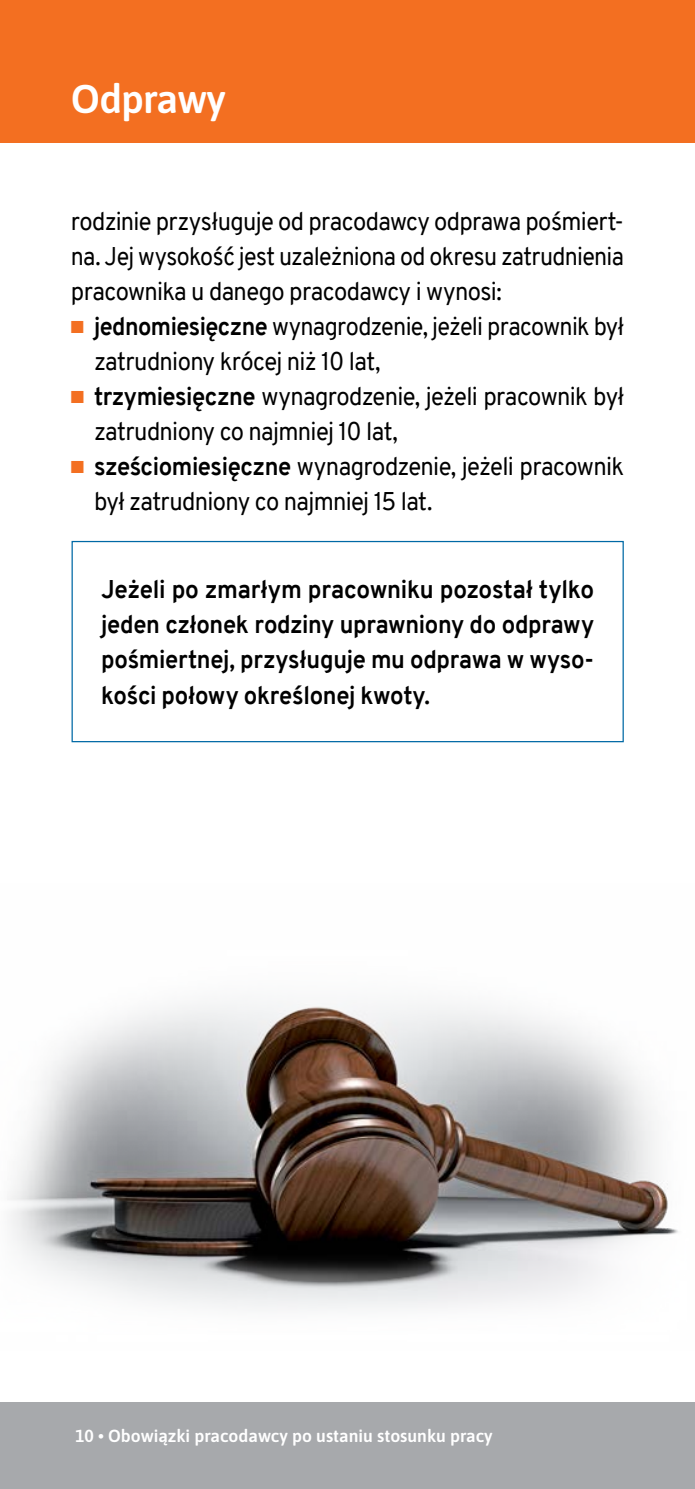
<style>
.page{position:relative;width:695px;height:1489px;background:#fff}
.page>*{position:absolute;margin:0;border:0;box-sizing:border-box;transform-origin:0 0}
.t1{font:600 40px "Asap";letter-spacing:-.02em;color:#fff}
.t2{font:25px/35px "Overpass";letter-spacing:-.03em;color:#000;scale:.95 1}
.t3{font:700 25px/35px "Overpass";letter-spacing:-.015em;color:#000;text-align:justify;scale:.96 1}
.t4{font:25px/35px "Overpass";letter-spacing:-.03em;color:#000;scale:.94 1}
.t5{font:600 17.5px "Asap";color:#fff}
.s1{color:#f36f21}
.s2{font-weight:700}
</style>
<div class="page">
<div style="left:0;top:0;width:694px;height:142px;background:#f36f21"></div>
<div style="left:0;top:1402px;width:694px;height:86px;background:#a7a9ac"></div>
<div style="left:71px;top:541px;width:552px;height:201px;border:1px solid #0069a5"></div>
<img style="left:8px;top:1003px;width:670px;height:306px">
<h1 class="t1" style="left:71px;top:71px;width:156px">Odprawy</h1>
<p class="t2" style="left:71px;top:204px;width:583px;text-align:justify">rodzinie przysługuje od pracodawcy odprawa pośmiert&shy;na. Jej wysokość jest uzależniona od okresu zatrudnienia pracownika u danego pracodawcy i wynosi:</p>
<p class="t4" style="left:94px;top:309px;width:565px;text-indent:-23px"><span class="s1">■</span> <span class="s2">jednomiesięczne</span> wynagrodzenie, jeżeli pracownik był zatrudniony krócej niż 10 lat,</p>
<p class="t2" style="left:94px;top:379px;width:559px;text-indent:-23px"><span class="s1">■</span> <span class="s2">trzymiesięczne</span> wynagrodzenie, jeżeli pracownik był zatrudniony co najmniej 10 lat,</p>
<p class="t2" style="left:94px;top:449px;width:559px;text-indent:-23px"><span class="s1">■</span> <span class="s2">sześciomiesięczne</span> wynagrodzenie, jeżeli pracownik był zatrudniony co najmniej 15 lat.</p>
<p class="t3" style="left:101px;top:572px;width:515px">Jeżeli po zmarłym pracowniku pozostał tylko jeden członek rodziny uprawniony do odprawy pośmiertnej, przysługuje mu odprawa w wyso&shy;kości połowy określonej kwoty.</p>
<p class="t5" style="left:75px;top:1423px;width:419px">10 • Obowiązki pracodawcy po ustaniu stosunku pracy</p>
</div>
